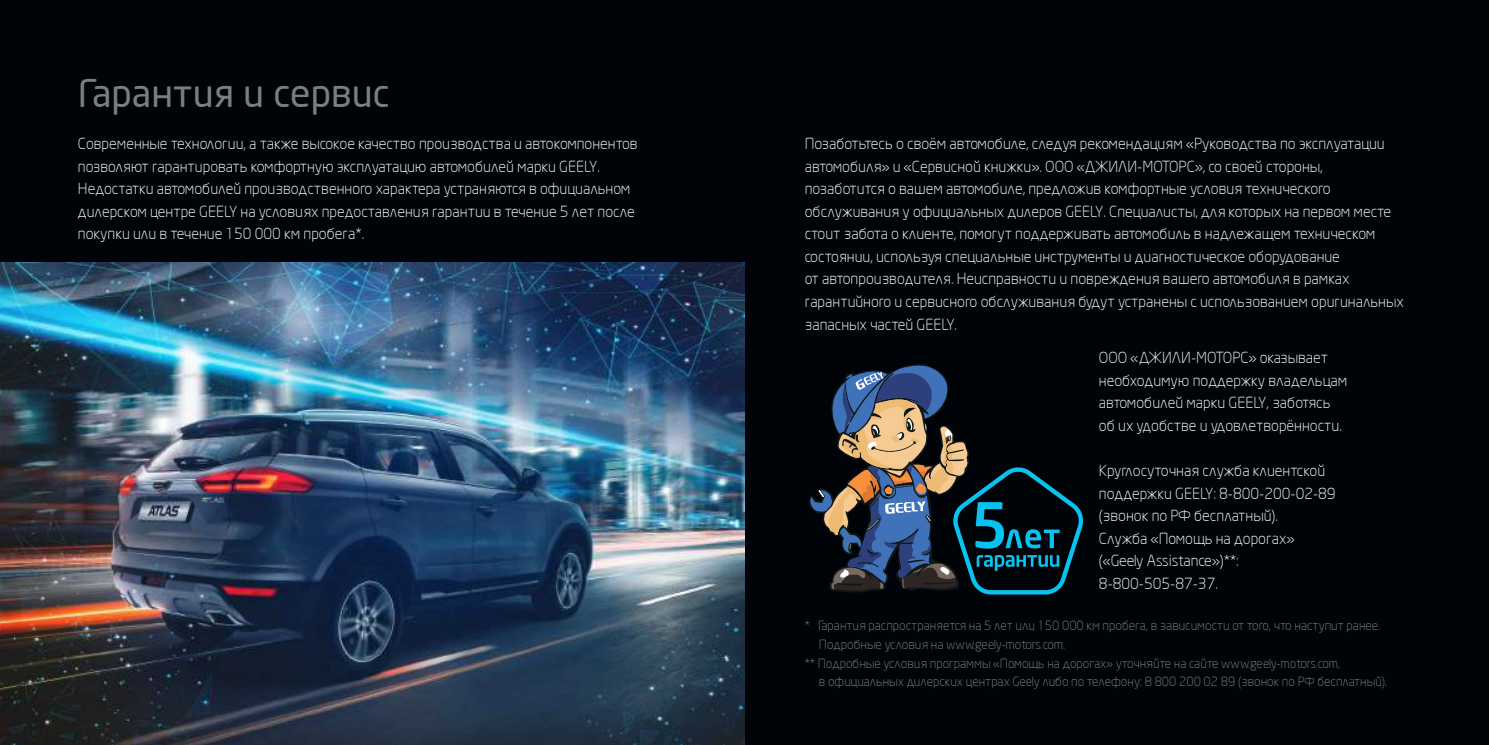
<style>
.page{position:relative;width:1489px;height:745px;background:#fff}
.page>*{position:absolute;margin:0;border:0;box-sizing:border-box;transform-origin:0 0}
.t1{font:37.5px "Neo Sans Cyr";color:#7d7c7e}
.t2{font:300 15px/22.5px "Neo Sans Cyr";color:#fff}
.t3{font:300 12.5px "Neo Sans Cyr";color:#7d7c7e}
</style>
<div class="page">
<div style="left:0;top:0;width:1488px;height:744px;background:#000409"></div>
<img style="left:0;top:262px;width:744px;height:482px">
<svg style="left:809px;top:364px;width:274px;height:230px"></svg>
<h1 class="t1" style="left:78px;top:71px;width:313px">Гарантия и сервис</h1>
<p class="t2" style="left:78px;top:132px;width:561px">Современные технологии, а также высокое качество производства и автокомпонентов позволяют гарантировать комфортную эксплуатацию автомобилей марки GEELY.<br>Недостатки автомобилей производственного характера устраняются в официальном дилерском центре GEELY на условиях предоставления гарантии в течение 5 лет после покупки или в течение 150 000 км пробега*.</p>
<p class="t2" style="left:804px;top:132px;width:600px">Позаботьтесь о своём автомобиле, следуя рекомендациям «Руководства по эксплуатации автомобиля» и «Сервисной книжки». ООО «ДЖИЛИ-МОТОРС», со своей стороны, позаботится о вашем автомобиле, предложив комфортные условия технического обслуживания у официальных дилеров GEELY. Специалисты, для которых на первом месте стоит забота о клиенте, помогут поддерживать автомобиль в надлежащем техническом состоянии, используя специальные инструменты и диагностическое оборудование<br>от автопроизводителя. Неисправности и повреждения вашего автомобиля в рамках гарантийного и сервисного обслуживания будут устранены с использованием оригинальных запасных частей GEELY.</p>
<p class="t2" style="left:1098px;top:346px;width:250px">ООО «ДЖИЛИ-МОТОРС» оказывает необходимую поддержку владельцам автомобилей марки GEELY, заботясь об их удобстве и удовлетворённости.</p>
<p class="t2" style="left:1098px;top:459px;width:238px">Круглосуточная служба клиентской поддержки GEELY: 8-800-200-02-89 (звонок по РФ бесплатный).<br>Служба «Помощь на дорогах» («Geely Assistance»)**:<br>8-800-505-87-37.</p>
<p class="t3" style="left:804px;top:617px;width:577px">* Гарантия распространяется на 5 лет или 150 000 км пробега, в зависимости от того, что наступит ранее.</p>
<p class="t3" style="left:819px;top:636px;width:248px">Подробные условия на www.geely-motors.com.</p>
<p class="t3" style="left:804px;top:655px;width:537px">** Подробные условия программы «Помощь на дорогах» уточняйте на сайте www.geely-motors.com,</p>
<p class="t3" style="left:819px;top:674px;width:570px">в официальных дилерских центрах Geely либо по телефону: 8 800 200 02 89 (звонок по РФ бесплатный).</p>
</div>
